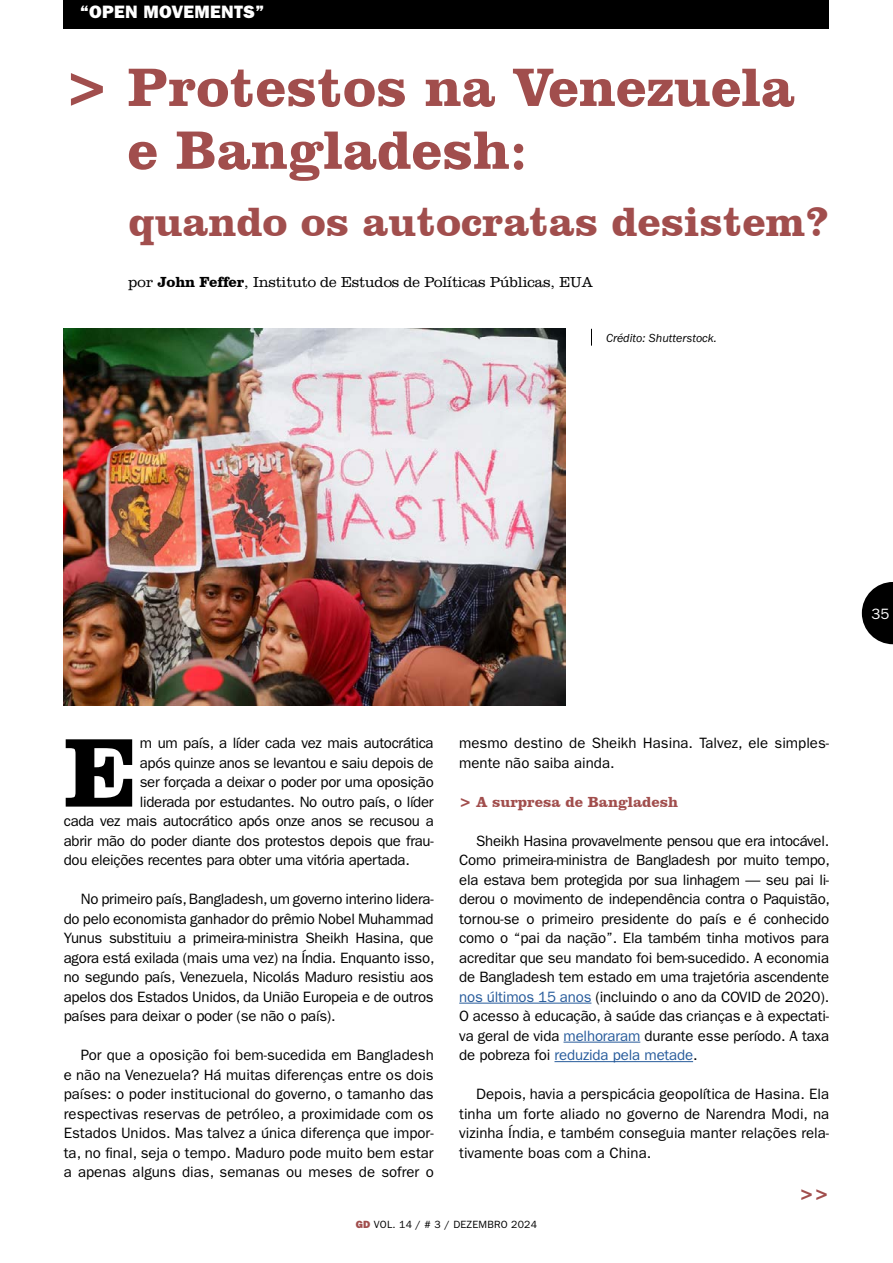
<style>
.page{position:relative;width:893px;height:1263px;background:#fff}
.page>*{position:absolute;margin:0;border:0;box-sizing:border-box;transform-origin:0 0}
.t1{font:700 100.35px "Clarendon BT";color:#000}
.t2{font:700 55.5px/62.8px "Clarendon BT";color:#a14e4d}
.t3{font:700 42px "Clarendon BT";color:#a14e4d}
.t4{font:18px "ITC Franklin Gothic Std Hvy";letter-spacing:.01em;color:#fff}
.t5{font:700 18px "Clarendon BT";color:#a14e4d}
.t6{font:15px/19.5px "ITC Franklin Gothic Std";letter-spacing:-.02em;color:#000;text-align:justify}
.t7{font:15px/19.5px "ITC Franklin Gothic Std";color:#000}
.t8{font:300 15px "Clarendon";letter-spacing:-.01em;color:#000}
.t9{font:700 15px "Clarendon BT";color:#a14e4d}
.t10{font:15px "ITC Franklin Gothic Std";color:#fff}
.t11{font:italic 12px "Franklin Gothic";color:#000}
.t12{font:10.5px "ITC Franklin Gothic Std";letter-spacing:.02em;color:#000}
.s1{font-family:"Clarendon BT";font-weight:700}
.s2{color:#275b9b}
.s3{font-family:"ITC Franklin Gothic Std Hvy";color:#a14e4d}
</style>
<div class="page">
<svg style="left:862px;top:582px;width:31px;height:62px"></svg>
<div style="left:64px;top:0;width:765px;height:28px;background:#000"></div>
<img style="left:64px;top:329px;width:502px;height:377px">
<svg style="left:591px;top:329px;width:1px;height:17px"></svg>
<hr style="left:459px;top:1003px;width:132px;height:1px;background:#275b9b">
<hr style="left:563px;top:1042px;width:77px;height:1px;background:#275b9b">
<hr style="left:554px;top:1061px;width:139px;height:1px;background:#275b9b">
<p class="t4" style="left:80px;top:1px;width:186px">“OPEN MOVEMENTS”</p>
<h2 class="t2" style="left:127px;top:54px;width:669px;text-indent:-64px">&gt; Protestos na Venezuela e Bangladesh:</h2>
<h3 class="t3" style="left:129px;top:196px;width:702px">quando os autocratas desistem?</h3>
<p class="t8" style="left:129px;top:273px;width:466px">por <span class="s1">John Feffer</span>, Instituto de Estudos de Políticas Públicas, EUA</p>
<p class="t11" style="left:606px;top:332px;width:112px">Crédito: Shutterstock.</p>
<p class="t10" style="left:872px;top:605px;width:19px">35</p>
<h1 class="t1" style="left:64px;top:710px;width:77px">E</h1>
<p class="t6" style="left:140px;top:733px;width:295px">m um país, a líder cada vez mais autocrática</p>
<p class="t6" style="left:140px;top:753px;width:295px">após quinze anos se levantou e saiu depois de</p>
<p class="t6" style="left:140px;top:772px;width:295px">ser forçada a deixar o poder por uma oposição</p>
<p class="t6" style="left:140px;top:792px;width:295px">liderada por estudantes. No outro país, o líder</p>
<p class="t6" style="left:64px;top:811px;width:371px">cada vez mais autocrático após onze anos se recusou a</p>
<p class="t6" style="left:64px;top:831px;width:371px">abrir mão do poder diante dos protestos depois que frau-</p>
<p class="t6" style="left:64px;top:850px;width:348px">dou eleições recentes para obter uma vitória apertada.</p>
<p class="t6" style="left:64px;top:889px;width:372px;text-indent:17px">No primeiro país, Bangladesh, um governo interino lidera&shy;do pelo economista ganhador do prêmio Nobel Muhammad Yunus substituiu a primeira-ministra Sheikh Hasina, que agora está exilada (mais uma vez) na Índia. Enquanto isso, no segundo país, Venezuela, Nicolás Maduro resistiu aos apelos dos Estados Unidos, da União Europeia e de outros países para deixar o poder (se não o país).</p>
<p class="t6" style="left:64px;top:1045px;width:371px;text-indent:17px">Por que a oposição foi bem-sucedida em Bangladesh e não na Venezuela? Há muitas diferenças entre os dois países: o poder institucional do governo, o tamanho das respectivas reservas de petróleo, a proximidade com os Estados Unidos. Mas talvez a única diferença que impor&shy;ta, no final, seja o tempo. Maduro pode muito bem estar a apenas alguns dias, semanas ou meses de sofrer o</p>
<p class="t7" style="left:459px;top:733px;width:371px">mesmo destino de Sheikh Hasina. Talvez, ele simples&shy;mente não saiba ainda.</p>
<p class="t9" style="left:459px;top:792px;width:220px">&gt; A surpresa de Bangladesh</p>
<p class="t6" style="left:459px;top:831px;width:372px;text-indent:17px">Sheikh Hasina provavelmente pensou que era intocável.<br>Como primeira-ministra de Bangladesh por muito tempo, ela estava bem protegida por sua linhagem — seu pai li&shy;derou o movimento de independência contra o Paquistão, tornou-se o primeiro presidente do país e é conhecido como o “pai da nação”. Ela também tinha motivos para acreditar que seu mandato foi bem-sucedido. A economia de Bangladesh tem estado em uma trajetória ascendente <span class="s2">nos últimos 15 anos</span> (incluindo o ano da COVID de 2020).<br>O acesso à educação, à saúde das crianças e à expectati&shy;va geral de vida <span class="s2">melhoraram</span> durante esse período. A taxa de pobreza foi <span class="s2">reduzida pela metade</span>.</p>
<p class="t6" style="left:459px;top:1084px;width:371px;text-indent:17px">Depois, havia a perspicácia geopolítica de Hasina. Ela tinha um forte aliado no governo de Narendra Modi, na vizinha Índia, e também conseguia manter relações rela&shy;tivamente boas com a China.</p>
<p class="t5" style="left:799px;top:1183px;width:31px">&gt;&gt;</p>
<p class="t12" style="left:356px;top:1219px;width:183px"><span class="s3">GD</span> VOL. 14 / # 3 / DEZEMBRO 2024</p>
</div>
